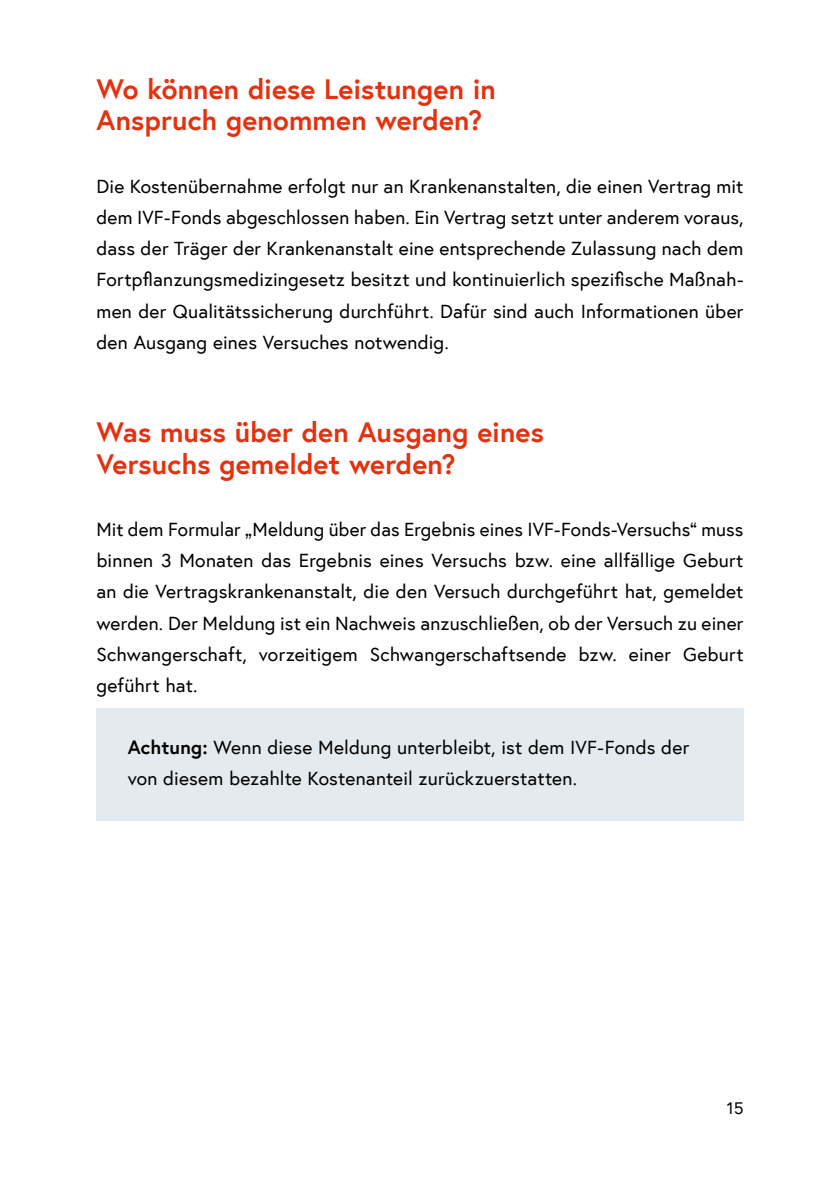
<style>
.page{position:relative;width:840px;height:1191px;background:#fff}
.page>*{position:absolute;margin:0;border:0;box-sizing:border-box;transform-origin:0 0}
.h2_ohne_Nummerierung{font:700 28px/31.2px "Europa Austria";letter-spacing:.005em;color:#e5310e}
.p_Abstand_danach{font:19.2px/31.2px "Europa Austria";letter-spacing:.01em;color:#000;text-align:justify}
.Infobox_p_Infobox{font:19.2px/31.2px "Europa Austria";letter-spacing:.01em;color:#000}
.t1{font:17px "Europa Austria";color:#000}
.s1{font-weight:700}
</style>
<div class="page">
<div style="left:96px;top:708px;width:647px;height:113px;background:#e4ebf0"></div>
<h2 class="h2_ohne_Nummerierung" style="left:96px;top:73px;width:401px">Wo können diese Leistungen in<br>Anspruch genommen werden?</h2>
<p class="p_Abstand_danach" style="left:96px;top:170px;width:648px">Die Kostenübernahme erfolgt nur an Krankenanstalten, die einen Vertrag mit dem IVF-Fonds abgeschlossen haben. Ein Vertrag setzt unter anderem voraus, dass der Träger der Krankenanstalt eine entsprechende Zulassung nach dem Fortpflanzungsmedizingesetz besitzt und kontinuierlich spezifische Maßnah&shy;men der Qualitätssicherung durchführt. Dafür sind auch Informationen über den Ausgang eines Versuches notwendig.</p>
<h2 class="h2_ohne_Nummerierung" style="left:96px;top:416px;width:449px">Was muss über den Ausgang eines<br>Versuchs gemeldet werden?</h2>
<p class="p_Abstand_danach" style="left:96px;top:513px;width:648px">Mit dem Formular „Meldung über das Ergebnis eines IVF-Fonds-Versuchs“ muss binnen 3 Monaten das Ergebnis eines Versuchs bzw. eine allfällige Geburt an die Vertragskrankenanstalt, die den Versuch durchgeführt hat, gemeldet werden. Der Meldung ist ein Nachweis anzuschließen, ob der Versuch zu einer Schwangerschaft, vorzeitigem Schwangerschaftsende bzw. einer Geburt geführt hat.</p>
<p class="Infobox_p_Infobox" style="left:128px;top:731px;width:562px"><span class="s1">Achtung:</span> Wenn diese Meldung unterbleibt, ist dem IVF-Fonds der von diesem bezahlte Kostenanteil zurückzuerstatten.</p>
<p class="t1" style="left:726px;top:1096px;width:18px">15</p>
</div>
